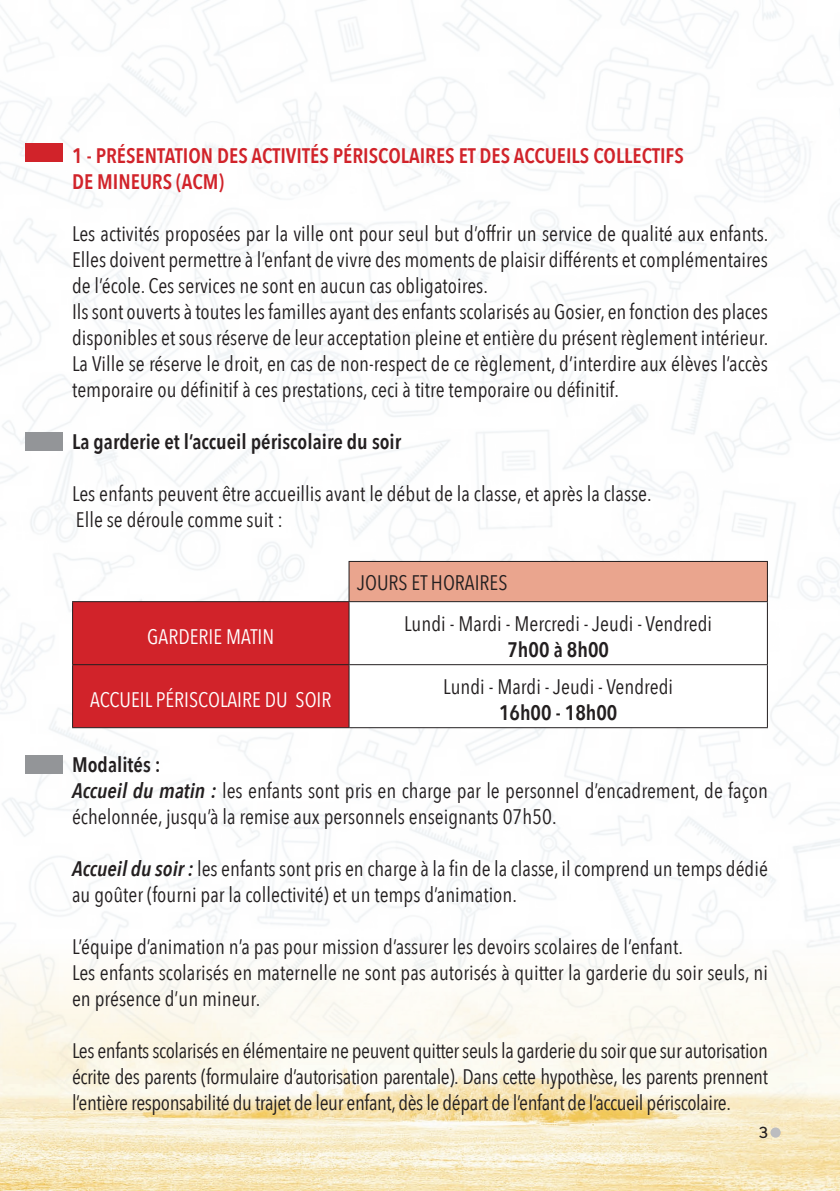
<style>
.page{position:relative;width:840px;height:1191px;background:#fff}
.page>*{position:absolute;margin:0;border:0;box-sizing:border-box;transform-origin:0 0}
.t1{font:21px/26px "Avenir Next Condensed";color:#231f20}
.t2{font:600 21px/26px "Avenir Next Condensed";color:#d1232a}
.t3{font:600 21px "Avenir Next Condensed";color:#231f20}
.t4{font:21px "Avenir Next Condensed";color:#fff}
.t5{font:500 16px "Uber Move";color:#231f20}
.s1{font-weight:600}
.s2{font-weight:600;font-style:italic}
</style>
<div class="page">
<img style="left:0;top:6px;width:839px;height:1184px">
<div style="left:770px;top:1127px;width:10px;height:10px;background:#bcbdc0;border-radius:50%"></div>
<div style="left:25px;top:143px;width:37px;height:19px;background:#d1232a"></div>
<div style="left:25px;top:755px;width:37px;height:19px;background:#939598"></div>
<div style="left:25px;top:432px;width:37px;height:19px;background:#939598"></div>
<div style="left:349px;top:561px;width:418px;height:40px;background:#eaa58e"></div>
<div style="left:73px;top:602px;width:275px;height:125px;background:#d1232a"></div>
<svg style="left:349px;top:602px;width:417px;height:125px"></svg>
<hr style="left:348px;top:561px;width:419px;height:1px;background:#231f20">
<hr style="left:348px;top:562px;width:1px;height:39px;background:#231f20">
<hr style="left:766px;top:562px;width:1px;height:39px;background:#231f20">
<hr style="left:72px;top:601px;width:277px;height:1px;background:#231f20">
<hr style="left:72px;top:602px;width:1px;height:62px;background:#231f20">
<hr style="left:349px;top:601px;width:418px;height:1px;background:#231f20">
<hr style="left:348px;top:602px;width:1px;height:62px;background:#231f20">
<hr style="left:766px;top:602px;width:1px;height:62px;background:#231f20">
<hr style="left:72px;top:664px;width:277px;height:1px;background:#231f20">
<hr style="left:72px;top:665px;width:1px;height:62px;background:#231f20">
<hr style="left:349px;top:664px;width:418px;height:1px;background:#231f20">
<hr style="left:348px;top:665px;width:1px;height:62px;background:#231f20">
<hr style="left:766px;top:665px;width:1px;height:62px;background:#231f20">
<hr style="left:72px;top:727px;width:277px;height:1px;background:#231f20">
<hr style="left:349px;top:727px;width:418px;height:1px;background:#231f20">
<p class="t2" style="left:72px;top:142px;width:613px">1 - PRÉSENTATION DES ACTIVITÉS PÉRISCOLAIRES ET DES ACCUEILS COLLECTIFS<br>DE MINEURS (ACM)</p>
<p class="t1" style="left:72px;top:220px;width:697px">Les activités proposées par la ville ont pour seul but d’offrir un service de qualité aux enfants.<br>Elles doivent permettre à l’enfant de vivre des moments de plaisir différents et complémentaires de l’école. Ces services ne sont en aucun cas obligatoires.<br>Ils sont ouverts à toutes les familles ayant des enfants scolarisés au Gosier, en fonction des places disponibles et sous réserve de leur acceptation pleine et entière du présent règlement intérieur.<br>La Ville se réserve le droit, en cas de non-respect de ce règlement, d’interdire aux élèves l’accès temporaire ou définitif à ces prestations, ceci à titre temporaire ou définitif.</p>
<p class="t3" style="left:72px;top:423px;width:330px">La garderie et l’accueil périscolaire du soir</p>
<p class="t1" style="left:72px;top:480px;width:581px">Les enfants peuvent être accueillis avant le début de la classe, et après la classe.<br>Elle se déroule comme suit :</p>
<p class="t4" style="left:147px;top:623px;width:128px">GARDERIE MATIN</p>
<p class="t1" style="left:357px;top:570px;width:152px">JOURS ET HORAIRES</p>
<p class="t1" style="left:404px;top:610px;width:309px">Lundi - Mardi - Mercredi - Jeudi - Vendredi</p>
<p class="t3" style="left:507px;top:631px;width:103px">7h00 à 8h00</p>
<p class="t1" style="left:443px;top:673px;width:231px">Lundi - Mardi - Jeudi - Vendredi</p>
<p class="t3" style="left:498px;top:694px;width:120px">16h00 - 18h00</p>
<p class="t1" style="left:72px;top:752px;width:697px"><span class="s1">Modalités :<br></span><span class="s2">Accueil du matin :</span> les enfants sont pris en charge par le personnel d’encadrement, de façon échelonnée, jusqu’à la remise aux personnels enseignants 07h50.</p>
<p class="t1" style="left:72px;top:856px;width:697px"><span class="s2">Accueil du soir :</span> les enfants sont pris en charge à la fin de la classe, il comprend un temps dédié au goûter (fourni par la collectivité) et un temps d’animation.</p>
<p class="t1" style="left:72px;top:934px;width:697px">L’équipe d’animation n’a pas pour mission d’assurer les devoirs scolaires de l’enfant.<br>Les enfants scolarisés en maternelle ne sont pas autorisés à quitter la garderie du soir seuls, ni en présence d’un mineur.</p>
<p class="t1" style="left:72px;top:1038px;width:697px;text-align:justify">Les enfants scolarisés en élémentaire ne peuvent quitter seuls la garderie du soir que sur autorisation écrite des parents (formulaire d’autorisation parentale). Dans cette hypothèse, les parents prennent l’entière responsabilité du trajet de leur enfant, dès le départ de l’enfant de l’accueil périscolaire.</p>
<p class="t4" style="left:90px;top:686px;width:243px">ACCUEIL PÉRISCOLAIRE DU SOIR</p>
<p class="t5" style="left:758px;top:1123px;width:10px">3</p>
</div>
